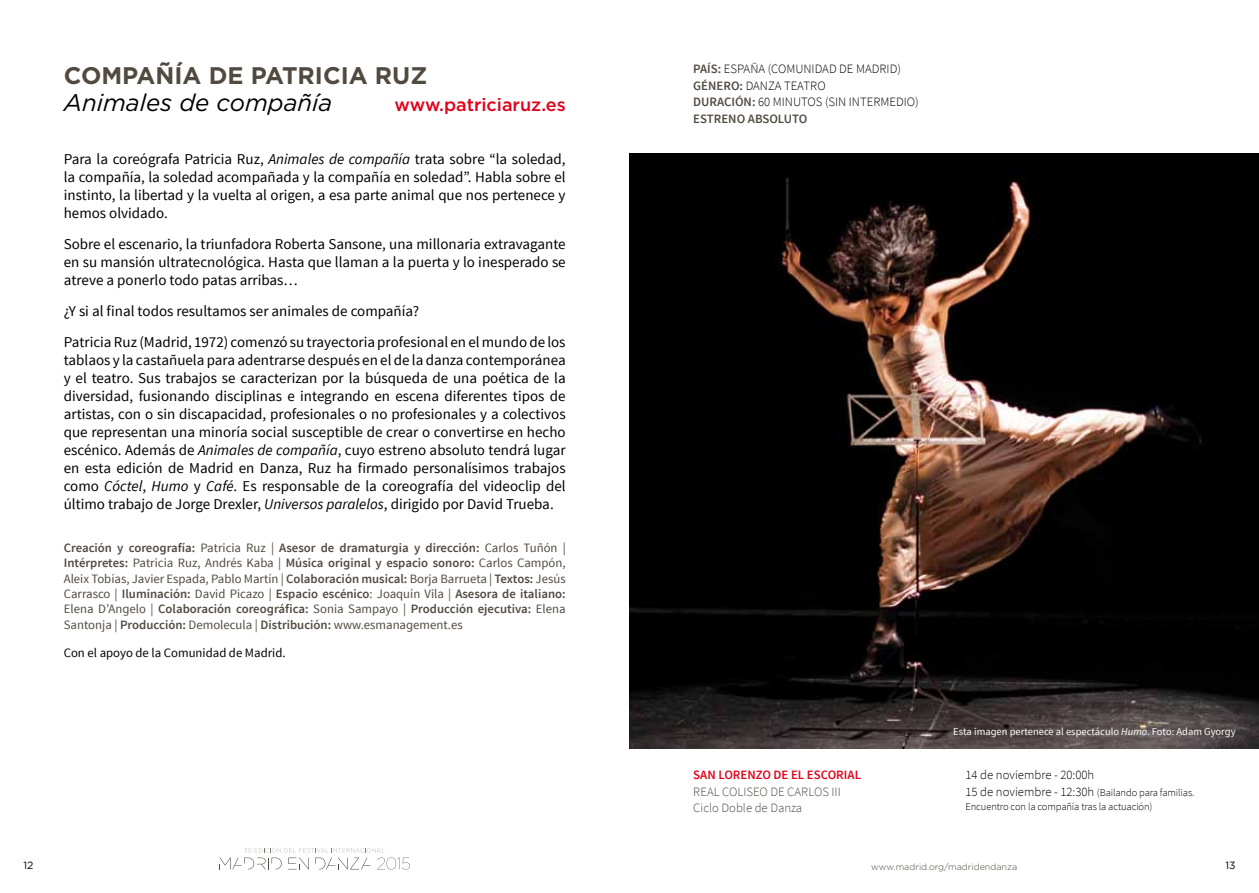
<style>
.page{position:relative;width:1259px;height:893px;background:#fff}
.page>*{position:absolute;margin:0;border:0;box-sizing:border-box;transform-origin:0 0}
.t1{font:700 24px "Gotham HTF";color:#514a40}
.t2{font:italic 24px "Gotham HTF";color:#000}
.t3{font:500 18px "Gotham HTF";color:#e2001a}
.t4{font:15px/18px "Source Sans Pro";color:#000;text-align:justify}
.t5{font:600 12.75px/15.3px "Source Sans Pro";color:#514a40;text-align:justify}
.t6{font:300 12.75px/16.5px "Source Sans Pro";color:#000}
.t7{font:300 12.75px/16.5px "Source Sans Pro";color:#514a40}
.t8{font:12.75px "Source Sans Pro";color:#000}
.t9{font:600 12.75px "Source Sans Pro";color:#e2001a}
.t10{font:300 10.5px/14.2px "Source Sans Pro";letter-spacing:-.01em;color:#000}
.t11{font:10.5px "Source Sans Pro";color:#fff}
.t12{font:10.5px "Gotham HTF";color:#000}
.t13{font:300 9px "Gotham HTF";color:#514a40}
.s1{font-style:italic}
.s2{font-weight:400}
.s3{font-weight:600;color:#514a40}
.s4{font-size:12.75px}
</style>
<div class="page">
<svg style="left:219px;top:847px;width:191px;height:23px"></svg>
<img style="left:629px;top:153px;width:630px;height:595px">
<h1 class="t1" style="left:64px;top:61px;width:365px">COMPAÑÍA DE PATRICIA RUZ</h1>
<h1 class="t2" style="left:64px;top:89px;width:270px">Animales de compañía</h1>
<p class="t3" style="left:394px;top:94px;width:173px">www.patriciaruz.es</p>
<p class="t4" style="left:64px;top:151px;width:503px">Para la coreógrafa Patricia Ruz, <span class="s1">Animales de compañía</span> trata sobre “la soledad, la compañía, la soledad acompañada y la compañía en soledad”. Habla sobre el instinto, la libertad y la vuelta al origen, a esa parte animal que nos pertenece y hemos olvidado.</p>
<p class="t4" style="left:64px;top:235px;width:503px">Sobre el escenario, la triunfadora Roberta Sansone, una millonaria extravagante en su mansión ultratecnológica. Hasta que llaman a la puerta y lo inesperado se atreve a ponerlo todo patas arribas…</p>
<p class="t4" style="left:64px;top:296px;width:503px;line-height:30.8px">¿Y si al final todos resultamos ser animales de compañía?<br>Patricia Ruz (Madrid, 1972) comenzó su trayectoria profesional en el mundo de los</p>
<p class="t4" style="left:64px;top:351px;width:503px">tablaos y la castañuela para adentrarse después en el de la danza contemporánea y el teatro. Sus trabajos se caracterizan por la búsqueda de una poética de la diversidad, fusionando disciplinas e integrando en escena diferentes tipos de artistas, con o sin discapacidad, profesionales o no profesionales y a colectivos que representan una minoría social susceptible de crear o convertirse en hecho escénico. Además de <span class="s1">Animales de compañía</span>, cuyo estreno absoluto tendrá lugar en esta edición de Madrid en Danza, Ruz ha firmado personalísimos trabajos como <span class="s1">Cóctel</span>, <span class="s1">Humo</span> y <span class="s1">Café</span>. Es responsable de la coreografía del videoclip del último trabajo de Jorge Drexler, <span class="s1">Universos paralelos</span>, dirigido por David Trueba.</p>
<p class="t5" style="left:64px;top:540px;width:503px">Creación y coreografía: <span class="s2">Patricia Ruz |</span> Asesor de dramaturgia y dirección: <span class="s2">Carlos Tuñón | </span>Intérpretes: <span class="s2">Patricia Ruz, Andrés Kaba |</span> Música original y espacio sonoro: <span class="s2">Carlos Campón, Aleix Tobías, Javier Espada, Pablo Martín |</span> Colaboración musical: <span class="s2">Borja Barrueta |</span> Textos: <span class="s2">Jesús Carrasco |</span> Iluminación: <span class="s2">David Picazo |</span> Espacio escénico<span class="s2">: Joaquín Vila |</span> Asesora de italiano:<br><span class="s2">Elena D’Angelo |</span> Colaboración coreográfica: <span class="s2">Sonia Sampayo |</span> Producción ejecutiva: <span class="s2">Elena Santonja |</span> Producción: <span class="s2">Demolecula |</span> Distribución: <span class="s2">www.esmanagement.es</span></p>
<p class="t8" style="left:64px;top:644px;width:223px">Con el apoyo de la Comunidad de Madrid.</p>
<p class="t6" style="left:693px;top:61px;width:227px"><span class="s3">País:</span> ESPAÑA (Comunidad de Madrid)<br><span class="s3">Gén ero:</span> Danza TEATRO<br><span class="s3">Duración:</span> 60 minutos (sin intermedio) <span class="s3">estren o ABSO LUTO</span></p>
<p class="t9" style="left:693px;top:767px;width:122px">SAN LORENZO DE EL ESCO</p>
<p class="t9" style="left:836px;top:767px;width:26px">RIAL</p>
<p class="t7" style="left:693px;top:783px;width:142px">REAL COLI SEO DE CARLOS III<br>Ciclo Doble de Danza</p>
<p class="t11" style="left:953px;top:725px;width:284px">Esta imagen pertenece al espectáculo <span class="s1">Humo</span>. Foto: Adam Gyorgy</p>
<p class="t6" style="left:965px;top:767px;width:130px">14 de noviembre - 20:00h</p>
<p class="t10" style="left:965px;top:785px;width:230px"><span class="s4">15 de noviembre - 12:30h</span> (Bailando para familias.<br>Encuentro con la compañía tras la actuación)</p>
<p class="t12" style="left:23px;top:860px;width:12px">12</p>
<p class="t13" style="left:871px;top:861px;width:147px">www.madrid.org/madridendanza</p>
<p class="t12" style="left:1225px;top:860px;width:12px">13</p>
</div>
